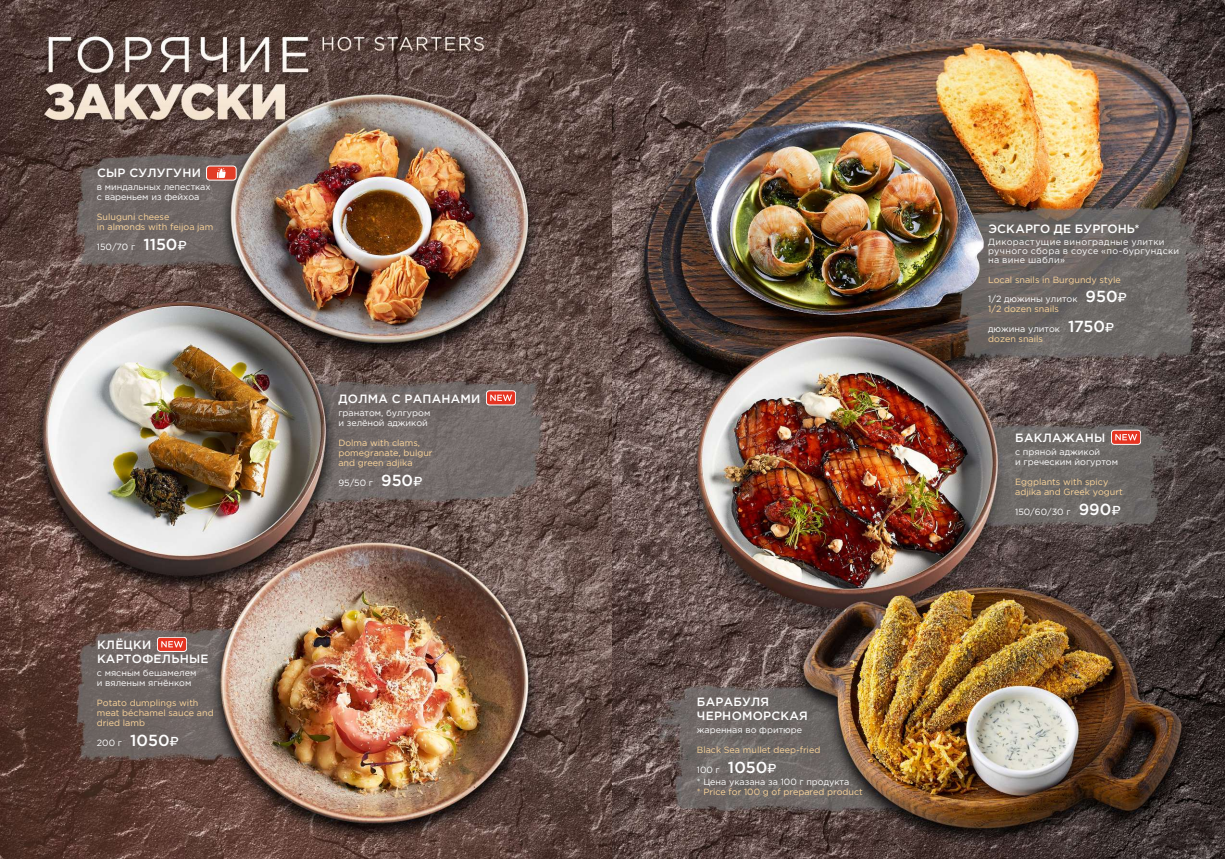
<style>
.page{position:relative;width:1225px;height:859px;background:#fff}
.page>*{position:absolute;margin:0;border:0;box-sizing:border-box;transform-origin:0 0}
.t1{font:500 12px/13.8px "Gotham Pro";letter-spacing:.02em;color:#fff}
.t2{font:9px/10px "Gotham Pro";color:#fdd69a}
.t3{font:9px/10px "Gotham Pro";color:#fff}
.t4{font:9px/9px "Gotham Pro";letter-spacing:.04em;color:#fff}
.s1{font-weight:500;font-size:16px}
.s2{font-family:"Geometria";font-weight:500;font-size:13px}
.s3{color:#fff}
.s4{font-weight:500;font-size:16px;color:#fff}
.s5{font-family:"Geometria";font-weight:500;font-size:13px;color:#fff}
.s6{color:#fdd69a}
</style>
<div class="page">
<img style="left:0;top:0;width:1225px;height:859px">
<div style="left:486px;top:391px;width:30px;height:14px;background:#e63422;border-radius:3px"></div>
<div style="left:486px;top:391px;width:30px;height:14px;border:1px solid #fff;border-radius:3px"></div>
<svg style="left:490px;top:395px;width:22px;height:6px"></svg>
<div style="left:1111px;top:430px;width:29px;height:14px;background:#e63422;border-radius:3px"></div>
<div style="left:1111px;top:430px;width:30px;height:15px;border:1px solid #fff;border-radius:3px"></div>
<svg style="left:1115px;top:434px;width:22px;height:6px"></svg>
<div style="left:157px;top:637px;width:30px;height:14px;background:#e63422;border-radius:3px"></div>
<div style="left:157px;top:637px;width:30px;height:15px;border:1px solid #fff;border-radius:3px"></div>
<svg style="left:161px;top:641px;width:22px;height:6px"></svg>
<div style="left:206px;top:166px;width:30px;height:14px;background:#e23c26;border-radius:3px"></div>
<div style="left:206px;top:166px;width:30px;height:14px;border:1px solid #fff;border-radius:3px"></div>
<svg style="left:217px;top:168px;width:9px;height:10px"></svg>
<h1 class="t1" style="left:97px;top:166px;width:105px">СЫР СУЛУГУНИ</h1>
<p class="t3" style="left:97px;top:182px;width:115px">в миндальных лепестках с вареньем из фейхоа</p>
<p class="t2" style="left:97px;top:212px;width:118px">Suluguni cheese<br>in almonds with feijoa jam</p>
<p class="t3" style="left:97px;top:242px;width:91px">150/70 г <span class="s1">1150</span><span class="s2">₽</span></p>
<h1 class="t1" style="left:97px;top:638px;width:113px">КЛЁЦКИ<br>КАРТОФЕЛЬНЫЕ</h1>
<p class="t3" style="left:97px;top:668px;width:101px">с мясным бешамелем и вяленым ягнёнком</p>
<p class="t2" style="left:97px;top:698px;width:118px">Potato dumplings with meat béchamel sauce and dried lamb</p>
<p class="t3" style="left:97px;top:738px;width:84px">200 г <span class="s1">1050</span><span class="s2">₽</span></p>
<h1 class="t1" style="left:338px;top:392px;width:143px">ДОЛМА С РАПАНАМИ</h1>
<p class="t3" style="left:338px;top:408px;width:94px">гранатом, булгуром и зелёной аджикой</p>
<p class="t2" style="left:338px;top:438px;width:96px">Dolma with clams, pomegranate, bulgur and green adjika</p>
<p class="t3" style="left:338px;top:478px;width:86px">95/50 г <span class="s1">950</span><span class="s2">₽</span></p>
<h1 class="t1" style="left:697px;top:694px;width:112px">БАРАБУЛЯ<br>ЧЕРНОМОРСКАЯ</h1>
<p class="t3" style="left:697px;top:724px;width:107px">жаренная во фритюре</p>
<p class="t2" style="left:697px;top:744px;width:125px">Black Sea mullet deep-fried</p>
<p class="t3" style="left:697px;top:764px;width:81px">100 г <span class="s1">1050</span><span class="s2">₽</span></p>
<p class="t3" style="left:697px;top:777px;width:154px">* Цена указана за 100 г продукта</p>
<p class="t2" style="left:697px;top:787px;width:168px">* Price for 100 g of prepared product</p>
<h1 class="t1" style="left:988px;top:222px;width:153px">ЭСКАРГО ДЕ БУРГОНЬ*</h1>
<p class="t4" style="left:988px;top:238px;width:192px">Дикорастущие виноградные улитки ручного сбора в соусе «по-бургундски на вине шабли»</p>
<p class="t2" style="left:988px;top:271px;width:140px;line-height:18.7px">Local snails in Burgundy style<br><span class="s3">1/2 дюжины улиток</span> <span class="s4">950</span><span class="s5">₽</span></p>
<p class="t2" style="left:988px;top:304px;width:72px">1/2 dozen snails</p>
<p class="t3" style="left:988px;top:324px;width:128px">дюжина улиток <span class="s1">1750</span><span class="s2">₽ </span><span class="s6">dozen snails</span></p>
<h1 class="t1" style="left:1015px;top:431px;width:92px">БАКЛАЖАНЫ</h1>
<p class="t3" style="left:1015px;top:447px;width:104px">с пряной аджикой<br>и греческим йогуртом</p>
<p class="t2" style="left:1015px;top:477px;width:109px">Eggplants with spicy adjika and Greek yogurt</p>
<p class="t3" style="left:1015px;top:507px;width:107px">150/60/30 г <span class="s1">990</span><span class="s2">₽</span></p>
</div>
